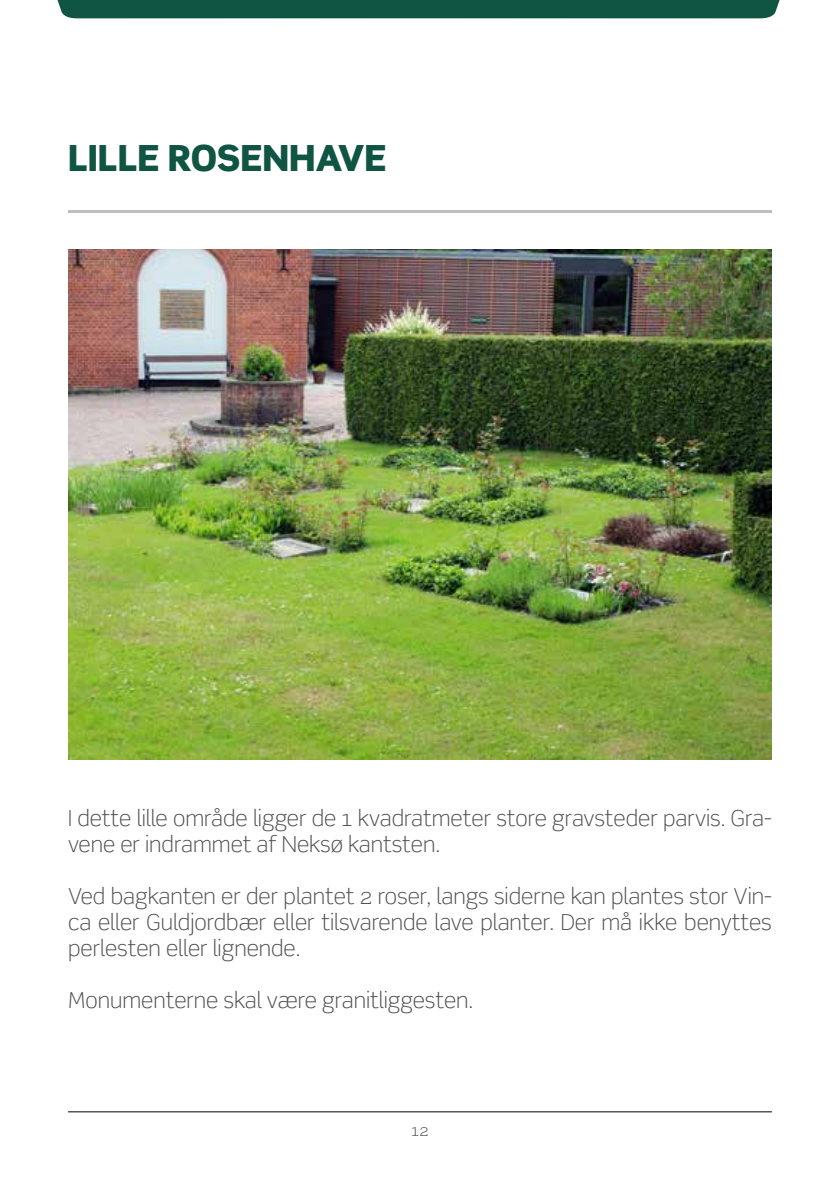
<style>
.page{position:relative;width:840px;height:1191px;background:#fff}
.page>*{position:absolute;margin:0;border:0;box-sizing:border-box;transform-origin:0 0}
.t1{font:900 36px "Scene";color:#105444}
.t2{font:300 22px/26px "Scene";color:#4d4d4f}
.t3{font:300 16px "Scene";color:#4d4d4f}
</style>
<div class="page">
<div style="left:57px;top:0;width:722px;height:18px;background:#105444"></div>
<hr style="left:68px;top:1111px;width:703px;height:1px;background:#000">
<hr style="left:68px;top:210px;width:703px;height:3px;background:#bcbec0">
<img style="left:68px;top:249px;width:703px;height:511px">
<h1 class="t1" style="left:68px;top:134px;width:320px">LILLE ROSENHAVE</h1>
<p class="t2" style="left:68px;top:805px;width:705px">I dette lille område ligger de 1 kvadratmeter store gravsteder parvis. Gra&shy;vene er indrammet af Neksø kantsten.</p>
<p class="t2" style="left:68px;top:883px;width:705px;text-align:justify">Ved bagkanten er der plantet 2 roser, langs siderne kan plantes stor Vin&shy;ca eller Guldjordbær eller tilsvarende lave planter. Der må ikke benyttes perlesten eller lignende.</p>
<p class="t2" style="left:68px;top:987px;width:406px">Monumenterne skal være granitliggesten.</p>
<p class="t3" style="left:411px;top:1120px;width:18px">12</p>
</div>
